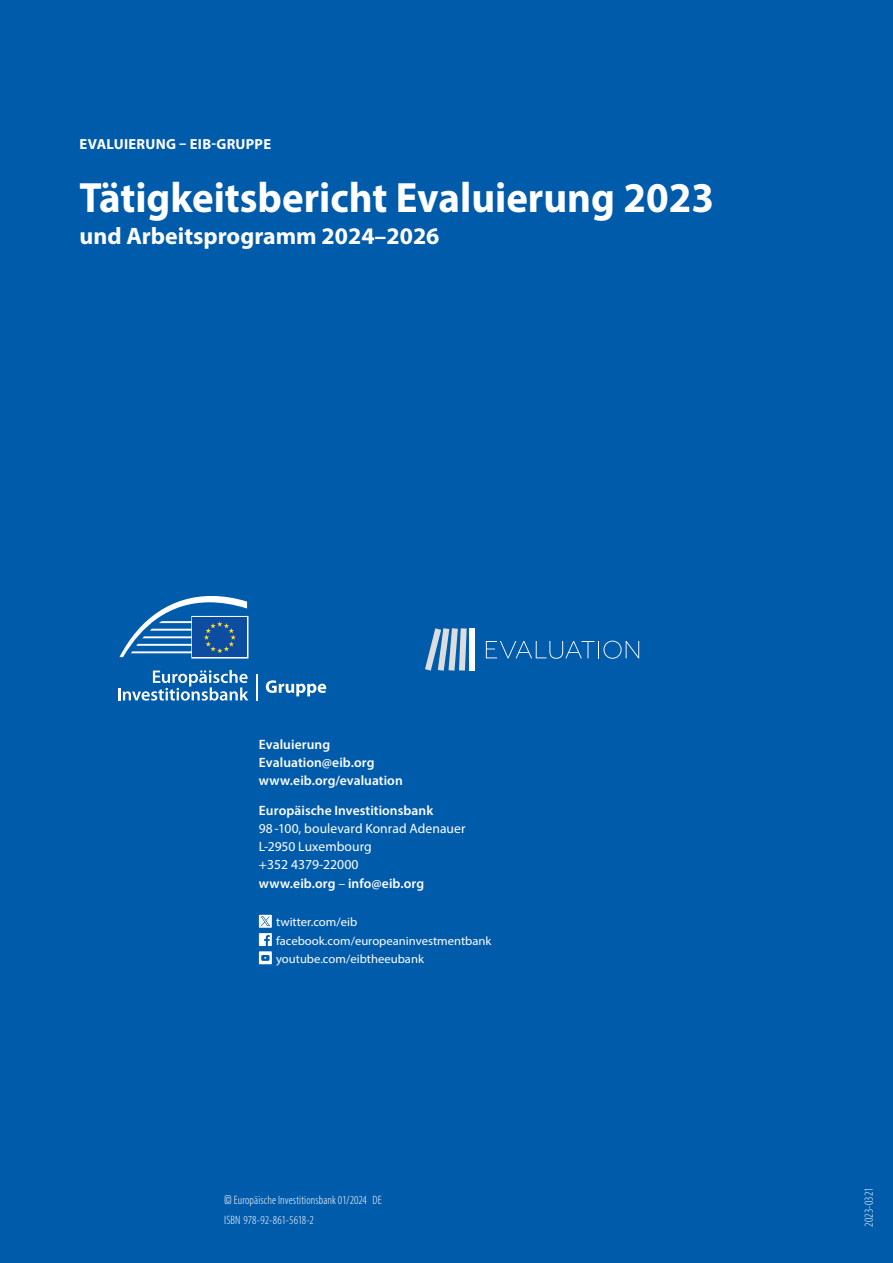
<style>
.page{position:relative;width:893px;height:1263px;background:#015bab}
.page>*{position:absolute;margin:0;border:0;box-sizing:border-box;transform-origin:0 0}
.t1{font:700 42.6px "Myriad Pro";color:#fff;scale:.96 1}
.t2{font:700 23.85px "Myriad Pro";color:#fff}
.t3{font:700 14.55px "Myriad Pro";letter-spacing:.02em;color:#fff}
.t4{font:13.65px "Myriad Pro";color:#fff}
.t5{font:600 13.5px/18.1px "Myriad Pro";letter-spacing:.005em;color:#fff}
.t6{font:13.5px/18.1px "Myriad Pro";letter-spacing:.005em;color:#fff}
.t7{font:12.15px/18.3px "Myriad Pro";color:#fff;scale:1.04 1}
.t8{font:300 condensed 12.15px "Myriad Pro";letter-spacing:.01em;color:#fff}
.s1{font-weight:600}
.s2{font-weight:400}
.s3{font-family:"Rift";font-weight:400;font-stretch:normal}
</style>
<div class="page">
<div style="left:469px;top:628px;width:6px;height:42px;background:#fff"></div>
<svg style="left:425px;top:628px;width:42px;height:43px"></svg>
<svg style="left:486px;top:641px;width:153px;height:18px"></svg>
<hr style="left:256px;top:674px;width:2px;height:26px;background:#fff">
<svg style="left:119px;top:596px;width:129px;height:62px"></svg>
<svg style="left:118px;top:670px;width:130px;height:31px"></svg>
<svg style="left:266px;top:680px;width:60px;height:16px"></svg>
<svg style="left:259px;top:915px;width:13px;height:49px"></svg>
<p class="t3" style="left:80px;top:134px;width:193px">EVALUIERUNG – EIB-GRUPPE</p>
<p class="t1" style="left:79px;top:170px;width:662px">Tätigkeitsbericht Evaluierung 2023</p>
<p class="t2" style="left:79px;top:220px;width:361px">und Arbeitsprogramm 2024–2026</p>
<p class="t5" style="left:259px;top:735px;width:145px">Evaluierung<br>Evaluation@eib.org www.eib.org/evaluation</p>
<p class="t6" style="left:259px;top:801px;width:208px"><span class="s1">Europäische Investitionsbank<br></span>98 -100, boulevard Konrad Adenauer<br>L-2950 Luxembourg</p>
<p class="t4" style="left:259px;top:856px;width:101px">+352 4379-22000</p>
<p class="t5" style="left:259px;top:873px;width:167px">www.eib.org <span class="s2">–</span> info@eib.org</p>
<p class="t7" style="left:276px;top:913px;width:209px">twitter.com/eib facebook.com/europeaninvestmentbank youtube.com/eibtheeubank</p>
<p class="t8" style="left:224px;top:1192px;width:159px"><span class="s3">©</span> Europäische Investitionsbank 01/2024 DE</p>
<p class="t8" style="left:224px;top:1213px;width:91px">ISBN 978-92-861-5618-2</p>
<p class="t8" style="left:862px;top:1226px;width:40px;rotate:-90deg">2023-0321</p>
</div>
